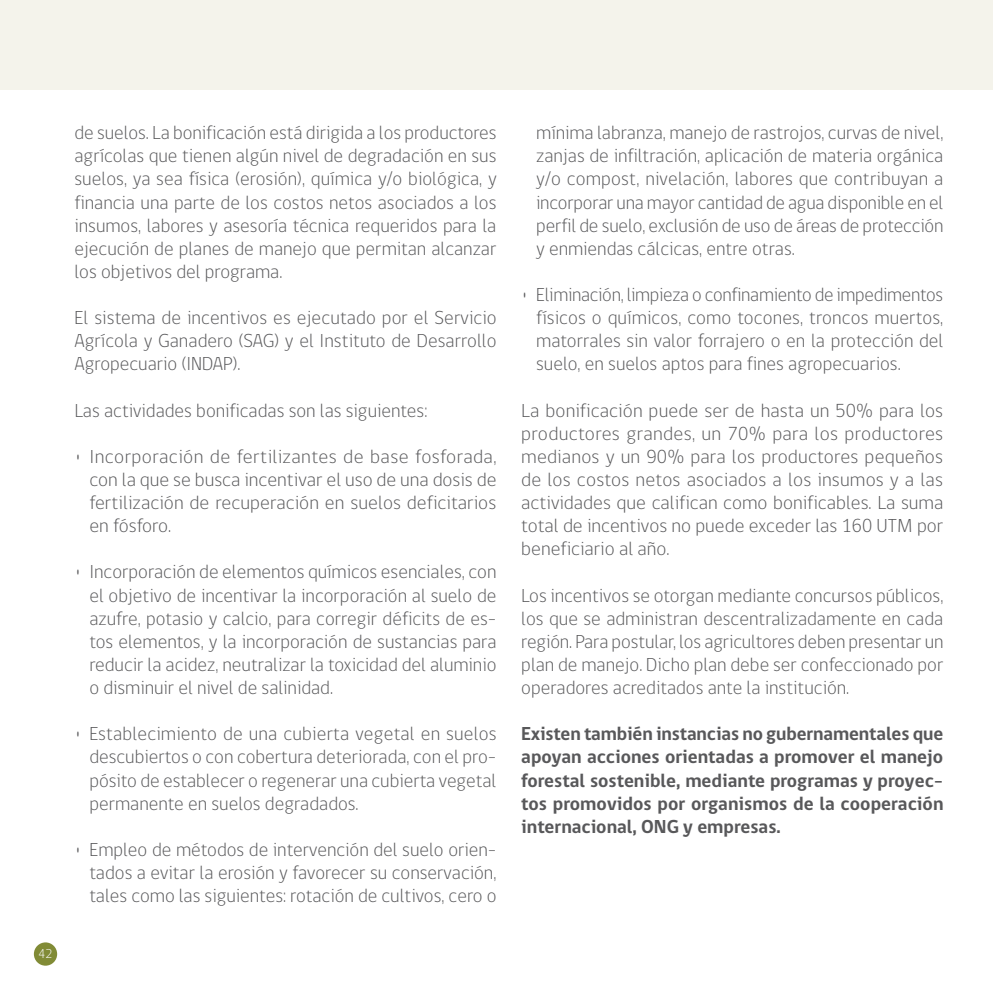
<style>
.page{position:relative;width:993px;height:993px;background:#fff}
.page>*{position:absolute;margin:0;border:0;box-sizing:border-box;transform-origin:0 0}
.t1{font:300 19.25px/23.1px "gob CL";color:#58585a;text-align:justify}
.t2{font:700 19.25px/23.1px "gob CL";color:#58585a;text-align:justify}
.t3{font:300 13.12px "gob CL";color:#fff}
</style>
<div class="page">
<div style="left:34px;top:942px;width:23px;height:23px;background:#818b36;border-radius:50%"></div>
<div style="left:0;top:0;width:992px;height:89px;background:#f4f3eb"></div>
<p class="t3" style="left:38px;top:944px;width:15px">42</p>
<p class="t1" style="left:74px;top:122px;width:423px">de suelos. La bonificación está dirigida a los productores agrícolas que tienen algún nivel de degradación en sus suelos, ya sea física (erosión), química y/o biológica, y financia una parte de los costos netos asociados a los insumos, labores y asesoría técnica requeridos para la ejecución de planes de manejo que permitan alcanzar los objetivos del programa.</p>
<p class="t1" style="left:74px;top:306px;width:423px">El sistema de incentivos es ejecutado por el Servicio Agrícola y Ganadero (SAG) y el Instituto de Desarrollo Agropecuario (INDAP).</p>
<p class="t1" style="left:74px;top:399px;width:354px">Las actividades bonificadas son las siguientes:</p>
<p class="t1" style="left:89px;top:445px;width:408px;text-indent:-15px">• Incorporación de fertilizantes de base fosforada, con la que se busca incentivar el uso de una dosis de fertilización de recuperación en suelos deficitarios en fósforo.</p>
<p class="t1" style="left:89px;top:560px;width:408px;text-indent:-15px">• Incorporación de elementos químicos esenciales, con el objetivo de incentivar la incorporación al suelo de azufre, potasio y calcio, para corregir déficits de es&shy;tos elementos, y la incorporación de sustancias para reducir la acidez, neutralizar la toxicidad del aluminio o disminuir el nivel de salinidad.</p>
<p class="t1" style="left:89px;top:722px;width:408px;text-indent:-15px">• Establecimiento de una cubierta vegetal en suelos descubiertos o con cobertura deteriorada, con el pro&shy;pósito de establecer o regenerar una cubierta vegetal permanente en suelos degradados.</p>
<p class="t1" style="left:89px;top:838px;width:408px;text-indent:-15px">• Empleo de métodos de intervención del suelo orien&shy;tados a evitar la erosión y favorecer su conservación, tales como las siguientes: rotación de cultivos, cero o</p>
<p class="t1" style="left:536px;top:122px;width:409px">mínima labranza, manejo de rastrojos, curvas de nivel, zanjas de infiltración, aplicación de materia orgánica y/o compost, nivelación, labores que contribuyan a incorporar una mayor cantidad de agua disponible en el perfil de suelo, exclusión de uso de áreas de protección y enmiendas cálcicas, entre otras.</p>
<p class="t1" style="left:536px;top:283px;width:408px;text-indent:-15px">• Eliminación, limpieza o confinamiento de impedimentos físicos o químicos, como tocones, troncos muertos, matorrales sin valor forrajero o en la protección del suelo, en suelos aptos para fines agropecuarios.</p>
<p class="t1" style="left:521px;top:399px;width:423px">La bonificación puede ser de hasta un 50% para los productores grandes, un 70% para los productores medianos y un 90% para los productores pequeños de los costos netos asociados a los insumos y a las actividades que califican como bonificables. La suma total de incentivos no puede exceder las 160 UTM por beneficiario al año.</p>
<p class="t1" style="left:521px;top:584px;width:423px">Los incentivos se otorgan mediante concursos públicos, los que se administran descentralizadamente en cada región. Para postular, los agricultores deben presentar un plan de manejo. Dicho plan debe ser confeccionado por operadores acreditados ante la institución.</p>
<p class="t2" style="left:521px;top:722px;width:423px">Existen también instancias no gubernamentales que apoyan acciones orientadas a promover el manejo forestal sostenible, mediante programas y proyec&shy;tos promovidos por organismos de la cooperación internacional, ONG y empresas.</p>
</div>
